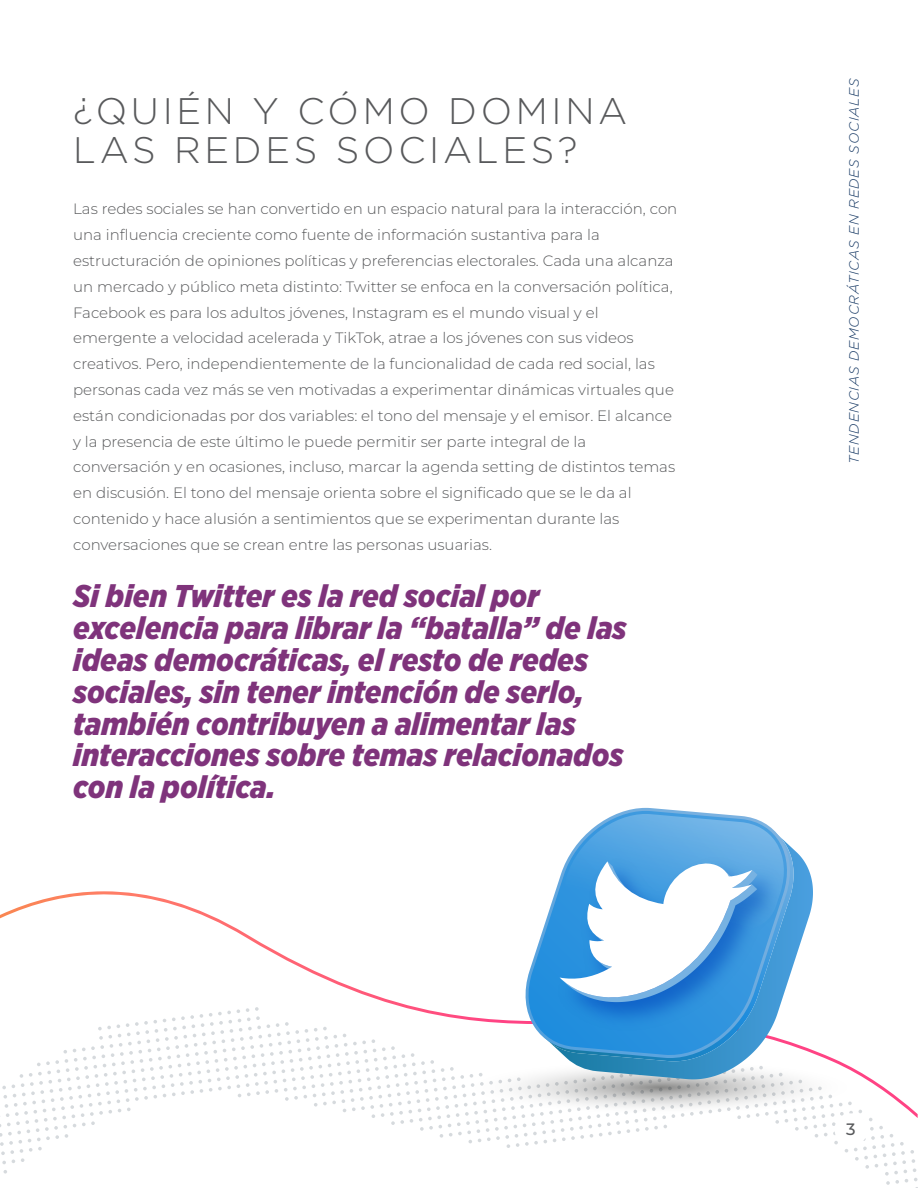
<style>
.page{position:relative;width:918px;height:1188px;background:#fff}
.page>*{position:absolute;margin:0;border:0;box-sizing:border-box;transform-origin:0 0}
.t1{font:300 36.9px/39.3px "Gotham";letter-spacing:.1em;color:#58595b}
.t2{font:italic 900 31.5px/31.8px "Gotham Narrow";color:rgb(95 0 91/.8)}
.t3{font:500 16.5px "Montserrat";color:#58595b}
.t4{font:300 15px/25.8px "Montserrat";color:#58595b}
.t5{font:italic 300 13.5px "Gotham";letter-spacing:.06em;color:#183a65}
</style>
<div class="page">
<svg style="left:0;top:814px;width:918px;height:374px"></svg>
<div style="left:835px;top:1113px;width:33px;height:33px;background:#fff;border-radius:50%"></div>
<h1 class="t1" style="left:73px;top:90px;width:556px">¿QUIÉN Y CÓMO DOMINA<br>LAS REDES SOCIALES?</h1>
<p class="t4" style="left:73px;top:196px;width:606px">Las redes sociales se han convertido en un espacio natural para la interacción, con una influencia creciente como fuente de información sustantiva para la estructuración de opiniones políticas y preferencias electorales. Cada una alcanza un mercado y público meta distinto: Twitter se enfoca en la conversación política, Facebook es para los adultos jóvenes, Instagram es el mundo visual y el emergente a velocidad acelerada y TikTok, atrae a los jóvenes con sus videos creativos. Pero, independientemente de la funcionalidad de cada red social, las personas cada vez más se ven motivadas a experimentar dinámicas virtuales que están condicionadas por dos variables: el tono del mensaje y el emisor. El alcance y la presencia de este último le puede permitir ser parte integral de la conversación y en ocasiones, incluso, marcar la agenda setting de distintos temas en discusión. El tono del mensaje orienta sobre el significado que se le da al contenido y hace alusión a sentimientos que se experimentan durante las conversaciones que se crean entre las personas usuarias.</p>
<p class="t2" style="left:73px;top:580px;width:555px">Si bien Twitter es la red social por excelencia para librar la “batalla” de las ideas democráticas, el resto de redes sociales, sin tener intención de serlo, también contribuyen a alimentar las interacciones sobre temas relacionados con la política.</p>
<p class="t5" style="left:845px;top:464px;width:386px;rotate:-90deg">TENDENCIAS DEMOCRÁTICAS EN REDES SOCIALES</p>
<p class="t3" style="left:846px;top:1119px;width:11px">3</p>
</div>
